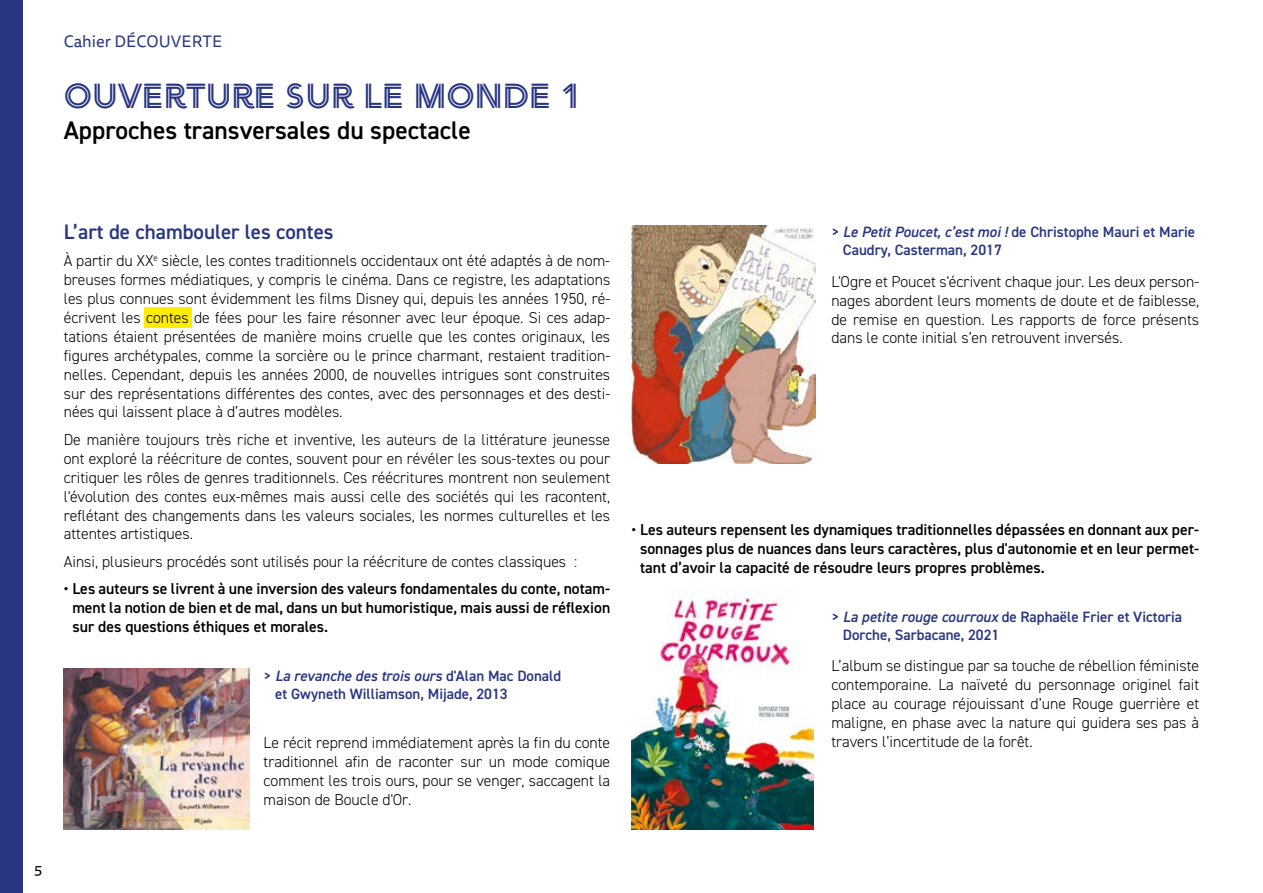
<style>
.page{position:relative;width:1263px;height:893px;background:#fff}
.page>*{position:absolute;margin:0;border:0;box-sizing:border-box;transform-origin:0 0}
.t1{font:34.5px "Arya Double";color:#283583}
.t2{font:600 25.5px "DIN2014";color:#000}
.t3{font:600 21px "DIN2014";color:#283583}
.t4{font:16.5px "Tisa Sans Pro";color:#283583}
.t5{font:300 15.75px/18.9px "DIN2014";color:#000;text-align:justify}
.t6{font:600 15.75px/18.9px "DIN2014";color:#000;text-align:justify}
.t7{font:600 15px/18px "DIN2014";color:#283583}
.t8{font:15px "Tisa Sans Pro";color:#000}
.s1{font-style:italic}
</style>
<div class="page">
<div style="left:145px;top:307px;width:47px;height:21px;background:#ffed00"></div>
<div style="left:0;top:0;width:22px;height:893px;background:#283583"></div>
<img style="left:631px;top:596px;width:183px;height:233px">
<img style="left:64px;top:668px;width:186px;height:161px">
<img style="left:631px;top:225px;width:185px;height:238px">
<p class="t4" style="left:64px;top:31px;width:160px">Cahier DÉCOUVERTE</p>
<h1 class="t1" style="left:64px;top:75px;width:519px">OUVERTURE SUR LE MONDE 1</h1>
<h2 class="t2" style="left:64px;top:113px;width:408px">Approches transversales du spectacle</h2>
<h3 class="t3" style="left:64px;top:218px;width:271px">L’art de chambouler les contes</h3>
<p class="t5" style="left:64px;top:251px;width:548px">À partir du XX<sup>e</sup> siècle, les contes traditionnels occidentaux ont été adaptés à de nom&shy;breuses formes médiatiques, y compris le cinéma. Dans ce registre, les adaptations les plus connues sont évidemment les films Disney qui, depuis les années 1950, ré&shy;écrivent les contes de fées pour les faire résonner avec leur époque. Si ces adap&shy;tations étaient présentées de manière moins cruelle que les contes originaux, les figures archétypales, comme la sorcière ou le prince charmant, restaient tradition&shy;nelles. Cependant, depuis les années 2000, de nouvelles intrigues sont construites sur des représentations différentes des contes, avec des personnages et des desti&shy;nées qui laissent place à d’autres modèles.</p>
<p class="t5" style="left:64px;top:430px;width:548px">De manière toujours très riche et inventive, les auteurs de la littérature jeunesse ont exploré la réécriture de contes, souvent pour en révéler les sous-textes ou pour critiquer les rôles de genres traditionnels. Ces réécritures montrent non seulement l'évolution des contes eux-mêmes mais aussi celle des sociétés qui les racontent, reflétant des changements dans les valeurs sociales, les normes culturelles et les attentes artistiques.</p>
<p class="t5" style="left:64px;top:552px;width:515px">Ainsi, plusieurs procédés sont utilisés pour la réécriture de contes classiques :</p>
<p class="t6" style="left:72px;top:579px;width:539px;text-indent:-9px">• Les auteurs se livrent à une inversion des valeurs fondamentales du conte, notam&shy;ment la notion de bien et de mal, dans un but humoristique, mais aussi de réflexion sur des questions éthiques et morales.</p>
<p class="t7" style="left:275px;top:666px;width:288px;text-indent:-12px">&gt; <span class="s1">La revanche des trois ours</span> d'Alan Mac Donald et Gwyneth Williamson, Mijade, 2013</p>
<p class="t5" style="left:264px;top:734px;width:348px">Le récit reprend immédiatement après la fin du conte traditionnel afin de raconter sur un mode comique comment les trois ours, pour se venger, saccagent la maison de Boucle d'Or.</p>
<p class="t7" style="left:843px;top:223px;width:354px;text-indent:-12px">&gt; <span class="s1">Le Petit Poucet, c’est moi !</span> de Christophe Mauri et Marie<br>Caudry, Casterman, 2017</p>
<p class="t5" style="left:831px;top:272px;width:369px">L'Ogre et Poucet s'écrivent chaque jour. Les deux person&shy;nages abordent leurs moments de doute et de faiblesse, de remise en question. Les rapports de force présents dans le conte initial s’en retrouvent inversés.</p>
<p class="t6" style="left:640px;top:520px;width:561px;text-indent:-9px">• Les auteurs repensent les dynamiques traditionnelles dépassées en donnant aux per&shy;sonnages plus de nuances dans leurs caractères, plus d'autonomie et en leur permet&shy;tant d’avoir la capacité de résoudre leurs propres problèmes.</p>
<p class="t7" style="left:843px;top:607px;width:341px;text-indent:-12px">&gt; <span class="s1">La petite rouge courroux</span> de Raphaële Frier et Victoria<br>Dorche, Sarbacane, 2021</p>
<p class="t5" style="left:831px;top:657px;width:369px">L’album se distingue par sa touche de rébellion féministe contemporaine. La naïveté du personnage originel fait place au courage réjouissant d’une Rouge guerrière et maligne, en phase avec la nature qui guidera ses pas à travers l’incertitude de la forêt.</p>
<p class="t8" style="left:34px;top:859px;width:10px">5</p>
</div>
